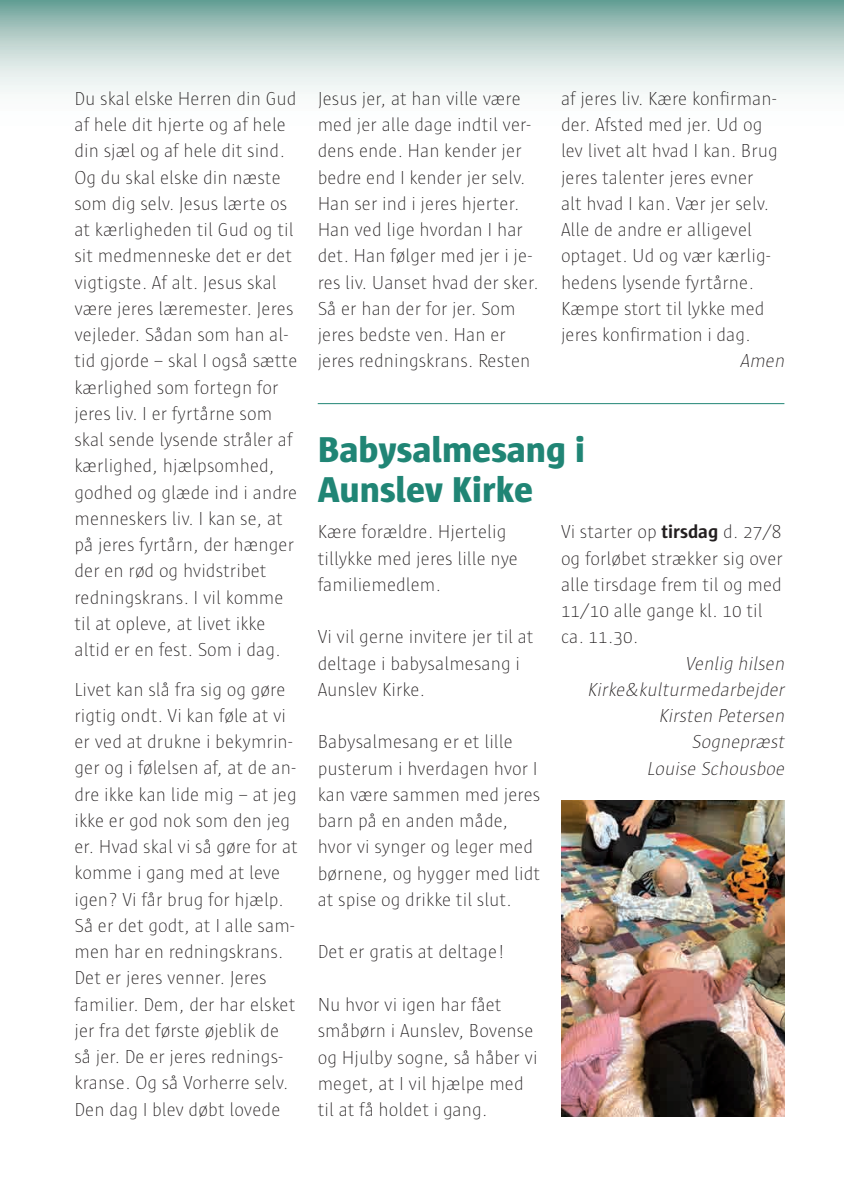
<style>
.page{position:relative;width:844px;height:1191px;background:#fff}
.page>*{position:absolute;margin:0;border:0;box-sizing:border-box;transform-origin:0 0}
.t1{font:800 36.75px "Sun";color:#208575}
.t2{font:200 19.25px/26.2px "Sun";color:#231f20}
.t3{font:italic 200 19.25px/26.2px "Sun";color:#231f20;text-align:right}
.s1{font-weight:700}
</style>
<div class="page">
<svg style="left:0;top:0;width:843px;height:92px;background:#bbd3ce"></svg>
<hr style="left:317px;top:403px;width:467px;height:1px;background:#208575">
<img style="left:561px;top:800px;width:223px;height:316px">
<p class="t2" style="left:74px;top:85px;width:224px">Du skal elske Herren din Gud af hele dit hjerte og af hele din sjæl og af hele dit sind.<br>Og du skal elske din næste som dig selv. Jesus lærte os at kærligheden til Gud og til sit medmenneske det er det vigtigste. Af alt. Jesus skal være jeres læremester. Jeres vejleder. Sådan som han al&shy;tid gjorde – skal I også sætte kærlighed som fortegn for jeres liv. I er fyrtårne som skal sende lysende stråler af kærlighed, hjælpsomhed, godhed og glæde ind i andre menneskers liv. I kan se, at på jeres fyrtårn, der hænger der en rød og hvidstribet redningskrans. I vil komme til at opleve, at livet ikke altid er en fest. Som i dag.</p>
<p class="t2" style="left:74px;top:676px;width:225px">Livet kan slå fra sig og gøre rigtig ondt. Vi kan føle at vi er ved at drukne i bekymrin&shy;ger og i følelsen af, at de an&shy;dre ikke kan lide mig – at jeg ikke er god nok som den jeg er. Hvad skal vi så gøre for at komme i gang med at leve igen? Vi får brug for hjælp.<br>Så er det godt, at I alle sam&shy;men har en redningskrans.<br>Det er jeres venner. Jeres familier. Dem, der har elsket jer fra det første øjeblik de så jer. De er jeres rednings&shy;kranse. Og så Vorherre selv.<br>Den dag I blev døbt lovede</p>
<p class="t2" style="left:317px;top:85px;width:222px">Jesus jer, at han ville være med jer alle dage indtil ver&shy;dens ende. Han kender jer bedre end I kender jer selv.<br>Han ser ind i jeres hjerter.<br>Han ved lige hvordan I har det. Han følger med jer i je&shy;res liv. Uanset hvad der sker.<br>Så er han der for jer. Som jeres bedste ven. Han er jeres redningskrans. Resten</p>
<p class="t2" style="left:561px;top:85px;width:218px">af jeres liv. Kære konfirman&shy;der. Afsted med jer. Ud og lev livet alt hvad I kan. Brug jeres talenter jeres evner alt hvad I kan. Vær jer selv.<br>Alle de andre er alligevel optaget. Ud og vær kærlig&shy;hedens lysende fyrtårne.<br>Kæmpe stort til lykke med jeres konfirmation i dag.</p>
<p class="t3" style="left:739px;top:348px;width:50px">Amen</p>
<p class="t1" style="left:317px;top:428px;width:269px">Babysalmesang i</p>
<p class="t1" style="left:317px;top:469px;width:217px">Aunslev Kirke</p>
<p class="t2" style="left:317px;top:519px;width:202px">Kære forældre. Hjertelig tillykke med jeres lille nye familiemedlem.</p>
<p class="t2" style="left:317px;top:624px;width:217px">Vi vil gerne invitere jer til at deltage i babysalmesang i<br>Aunslev Kirke.</p>
<p class="t2" style="left:317px;top:729px;width:224px">Babysalmesang er et lille pusterum i hverdagen hvor I kan være sammen med jeres barn på en anden måde, hvor vi synger og leger med børnene, og hygger med lidt at spise og drikke til slut.</p>
<p class="t2" style="left:317px;top:939px;width:188px">Det er gratis at deltage!</p>
<p class="t2" style="left:317px;top:991px;width:221px">Nu hvor vi igen har fået småbørn i Aunslev, Bovense og Hjulby sogne, så håber vi meget, at I vil hjælpe med til at få holdet i gang.</p>
<p class="t2" style="left:561px;top:519px;width:223px">Vi starter op <span class="s1">tirsdag</span> d. 27/8 og forløbet strækker sig over alle tirsdage frem til og med<br>11/10 alle gange kl. 10 til ca. 11.30.</p>
<p class="t3" style="left:684px;top:650px;width:105px">Venlig hilsen</p>
<p class="t3" style="left:587px;top:676px;width:202px">Kirke&amp;kulturmedarbejder<br>Kirsten Petersen</p>
<p class="t3" style="left:691px;top:729px;width:98px">Sognepræst</p>
<p class="t3" style="left:646px;top:755px;width:143px">Louise Schousboe</p>
</div>
